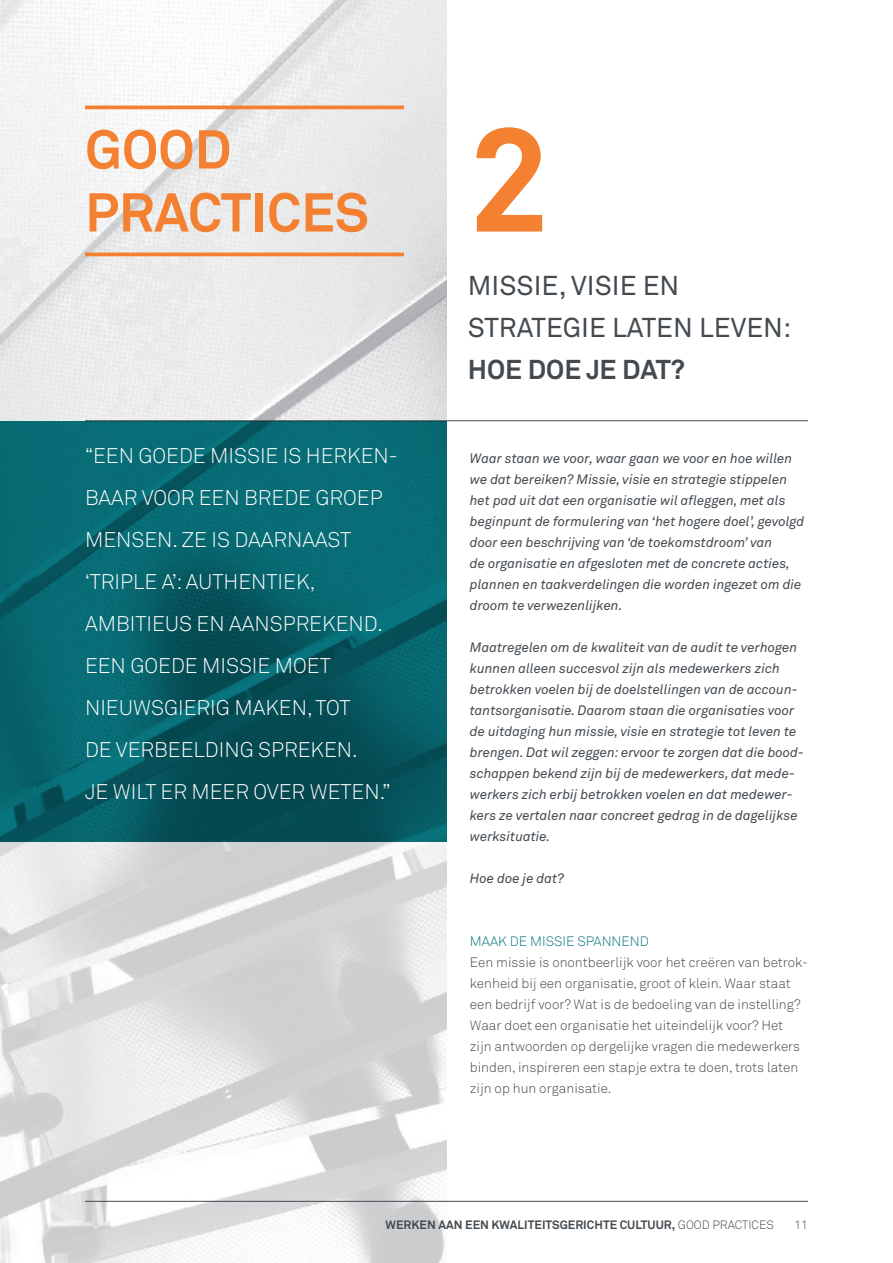
<style>
.page{position:relative;width:893px;height:1263px;background:#fff}
.page>*{position:absolute;margin:0;border:0;box-sizing:border-box;transform-origin:0 0}
.t1{font:700 147px "Akkurat Pro";color:#f48031}
.t2{font:700 54px "Akkurat Pro";color:#f48031}
.t3{font:27px "Akkurat Pro";color:#434a50}
.t4{font:700 27px "Akkurat Pro";color:#434a50}
.t5{font:21px/42px "Akkurat Light Pro";color:#fff}
.t6{font:italic 13.5px/21px "Akkurat Pro";color:#434a50}
.t7{font:13.5px/21px "Akkurat Light Pro";color:#434a50}
.t8{font:13.5px "Akkurat Light Pro";color:#09767f}
.t9{font:700 12px "Akkurat Pro";color:#434a50}
.t10{font:12px "Akkurat Light Pro";color:#434a50}
.s1{font-family:"Akkurat Light Pro";font-weight:400}
</style>
<div class="page">
<img style="left:0;top:0;width:446px;height:421px">
<svg style="left:0;top:842px;width:446px;height:421px"></svg>
<hr style="left:85px;top:253px;width:319px;height:3px;background:#f48031">
<hr style="left:85px;top:106px;width:319px;height:3px;background:#f48031">
<hr style="left:85px;top:420px;width:723px;height:1px;background:#434a50">
<svg style="left:0;top:421px;width:446px;height:421px;background:#066069"></svg>
<hr style="left:85px;top:1201px;width:723px;height:1px;background:#434a50">
<p class="t2" style="left:85px;top:116px;width:148px">GOOD</p>
<p class="t2" style="left:85px;top:179px;width:285px">PRACTICES</p>
<p class="t5" style="left:85px;top:435px;width:314px">“EEN GOEDE MISSIE IS HERKEN-<br>BAAR VOOR EEN BREDE GROEP<br>MENSEN. ZE IS DAARNAAST</p>
<p class="t5" style="left:85px;top:561px;width:232px">‘TRIPLE A’: AUTHENTIEK,</p>
<p class="t5" style="left:85px;top:603px;width:296px">AMBITIEUS EN AANSPREKEND.<br>EEN GOEDE MISSIE MOET</p>
<p class="t5" style="left:85px;top:687px;width:267px">NIEUWSGIERIG MAKEN, TOT</p>
<p class="t5" style="left:85px;top:729px;width:271px">DE VERBEELDING SPREKEN.</p>
<p class="t5" style="left:85px;top:771px;width:307px">JE WILT ER MEER OVER WETEN.”</p>
<p class="t1" style="left:468px;top:88px;width:85px">2</p>
<p class="t3" style="left:468px;top:269px;width:213px">MISSIE, VISIE EN</p>
<p class="t3" style="left:468px;top:311px;width:325px">STRATEGIE LATEN LEVEN:</p>
<p class="t4" style="left:468px;top:352px;width:219px">HOE DOE JE DAT?</p>
<p class="t6" style="left:470px;top:448px;width:336px">Waar staan we voor, waar gaan we voor en hoe willen we dat bereiken? Missie, visie en strategie stippelen het pad uit dat een organisatie wil afleggen, met als beginpunt de formulering van ‘het hogere doel’, gevolgd door een beschrijving van ‘de toekomstdroom’ van<br>de organisatie en afgesloten met de concrete acties, plannen en taakverdelingen die worden ingezet om die droom te verwezenlijken.</p>
<p class="t6" style="left:470px;top:637px;width:336px">Maatregelen om de kwaliteit van de audit te verhogen kunnen alleen succesvol zijn als medewerkers zich betrokken voelen bij de doelstellingen van de accoun&shy;tantsorganisatie. Daarom staan die organisaties voor de uitdaging hun missie, visie en strategie tot leven te brengen. Dat wil zeggen: ervoor te zorgen dat die bood&shy;schappen bekend zijn bij de medewerkers, dat mede&shy;werkers zich erbij betrokken voelen en dat medewer&shy;kers ze vertalen naar concreet gedrag in de dagelijkse werksituatie.</p>
<p class="t6" style="left:470px;top:868px;width:96px">Hoe doe je dat?</p>
<p class="t8" style="left:470px;top:933px;width:180px">MAAK DE MISSIE SPANNEND</p>
<p class="t7" style="left:470px;top:952px;width:339px">Een missie is onontbeerlijk voor het creëren van betrok&shy;kenheid bij een organisatie, groot of klein. Waar staat een bedrijf voor? Wat is de bedoeling van de instelling?<br>Waar doet een organisatie het uiteindelijk voor? Het zijn antwoorden op dergelijke vragen die medewerkers binden, inspireren een stapje extra te doen, trots laten zijn op hun organisatie.</p>
<p class="t9" style="left:386px;top:1217px;width:390px">WERKEN AAN EEN KWALITEITSGERICHTE CULTUUR, <span class="s1">GOOD PRACTICES</span></p>
<p class="t10" style="left:794px;top:1217px;width:15px">11</p>
</div>
